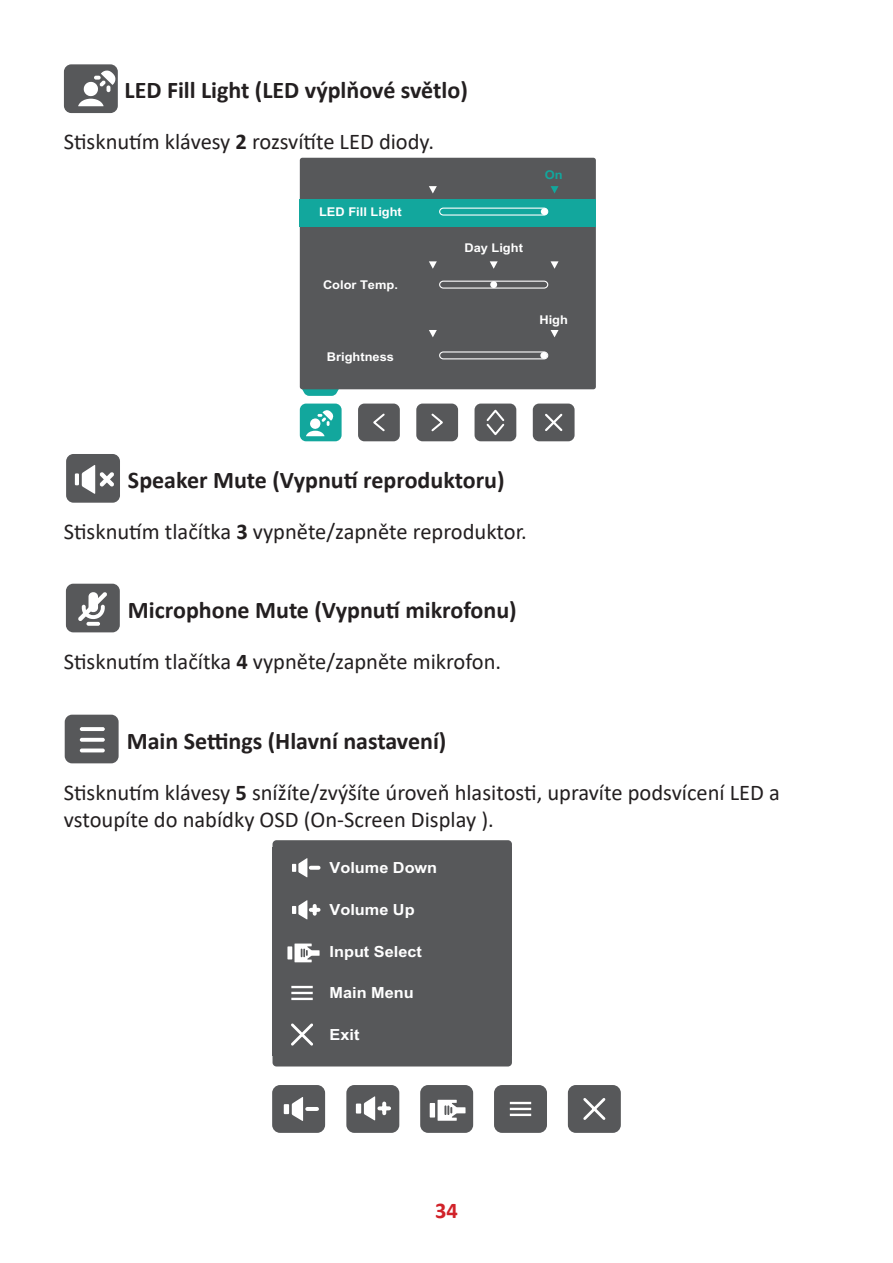
<style>
.page{position:relative;width:893px;height:1263px;background:#fff}
.page>*{position:absolute;margin:0;border:0;box-sizing:border-box;transform-origin:0 0}
.t1{font:700 24px "Calibri";color:#231f20}
.t2{font:22.5px/27px "Calibri";color:#231f20}
.t3{font:700 22.5px "Calibri";color:#d1232a}
.t4{font:700 15.3px "Arial";color:#fff;scale:1.06 1}
.t5{font:700 12.15px "Arial";color:#fff;scale:1.06 1}
.t6{font:700 12.15px "Arial";color:#12a79d;scale:1.06 1}
.s1{font-weight:700}
</style>
<div class="page">
<div style="left:64px;top:64px;width:54px;height:49px;background:#57585a;border-radius:7px"></div>
<svg style="left:78px;top:70px;width:38px;height:36px"></svg>
<svg style="left:301px;top:389px;width:38px;height:7px"></svg>
<div style="left:300px;top:158px;width:296px;height:231px;background:#57585a;border-radius:3px"></div>
<div style="left:300px;top:199px;width:296px;height:27px;background:#12a79d"></div>
<div style="left:533px;top:404px;width:42px;height:37px;background:#57585a;border-radius:6px"></div>
<svg style="left:545px;top:413px;width:18px;height:18px"></svg>
<div style="left:300px;top:404px;width:42px;height:37px;background:#12a79d;border-radius:6px"></div>
<div style="left:416px;top:404px;width:42px;height:37px;background:#57585a;border-radius:6px"></div>
<svg style="left:431px;top:413px;width:12px;height:19px"></svg>
<div style="left:358px;top:404px;width:42px;height:37px;background:#57585a;border-radius:6px"></div>
<svg style="left:373px;top:413px;width:12px;height:19px"></svg>
<div style="left:475px;top:404px;width:41px;height:37px;background:#57585a;border-radius:6px"></div>
<svg style="left:486px;top:409px;width:19px;height:27px"></svg>
<svg style="left:551px;top:186px;width:7px;height:7px"></svg>
<svg style="left:429px;top:186px;width:8px;height:7px"></svg>
<svg style="left:551px;top:261px;width:7px;height:8px"></svg>
<svg style="left:490px;top:261px;width:8px;height:8px"></svg>
<svg style="left:429px;top:261px;width:8px;height:8px"></svg>
<svg style="left:551px;top:330px;width:7px;height:7px"></svg>
<svg style="left:429px;top:330px;width:8px;height:7px"></svg>
<div style="left:439px;top:281px;width:109px;height:8px;border:1px solid #fff;border-radius:4px"></div>
<div style="left:490px;top:281px;width:7px;height:7px;background:#fff;border-radius:50%"></div>
<div style="left:439px;top:208px;width:109px;height:8px;border:1px solid #fff;border-radius:4px"></div>
<div style="left:541px;top:208px;width:7px;height:7px;background:#fff;border-radius:50%"></div>
<div style="left:439px;top:351px;width:109px;height:8px;border:1px solid #fff;border-radius:4px"></div>
<div style="left:540px;top:352px;width:7px;height:7px;background:#fff;border-radius:50%"></div>
<svg style="left:306px;top:410px;width:27px;height:26px"></svg>
<div style="left:66px;top:454px;width:54px;height:49px;background:#57585a;border-radius:7px"></div>
<svg style="left:82px;top:465px;width:32px;height:29px"></svg>
<hr style="left:75px;top:473px;width:4px;height:12px;background:#fff">
<div style="left:66px;top:584px;width:54px;height:48px;background:#57585a;border-radius:7px"></div>
<svg style="left:86px;top:622px;width:14px;height:4px"></svg>
<svg style="left:78px;top:592px;width:29px;height:29px"></svg>
<div style="left:89px;top:592px;width:9px;height:20px;background:#fff;border-radius:5px"></div>
<div style="left:65px;top:715px;width:54px;height:48px;background:#57585a;border-radius:7px"></div>
<svg style="left:80px;top:727px;width:25px;height:4px"></svg>
<svg style="left:80px;top:738px;width:25px;height:4px"></svg>
<svg style="left:80px;top:748px;width:25px;height:4px"></svg>
<div style="left:272px;top:1085px;width:53px;height:48px;background:#57585a;border-radius:8px"></div>
<div style="left:273px;top:840px;width:239px;height:226px;background:#57585a;border-radius:4px"></div>
<div style="left:568px;top:1085px;width:53px;height:48px;background:#57585a;border-radius:8px"></div>
<svg style="left:583px;top:1098px;width:23px;height:22px"></svg>
<div style="left:420px;top:1085px;width:53px;height:48px;background:#57585a;border-radius:8px"></div>
<div style="left:494px;top:1085px;width:53px;height:48px;background:#57585a;border-radius:8px"></div>
<hr style="left:510px;top:1108px;width:21px;height:2px;background:#fff">
<hr style="left:510px;top:1114px;width:21px;height:2px;background:#fff">
<hr style="left:510px;top:1102px;width:21px;height:2px;background:#fff">
<div style="left:346px;top:1085px;width:53px;height:48px;background:#57585a;border-radius:8px"></div>
<svg style="left:291px;top:1023px;width:22px;height:22px"></svg>
<hr style="left:291px;top:992px;width:22px;height:2px;background:#fff">
<hr style="left:291px;top:998px;width:22px;height:2px;background:#fff">
<hr style="left:291px;top:986px;width:22px;height:2px;background:#fff">
<svg style="left:364px;top:1096px;width:11px;height:24px"></svg>
<div style="left:356px;top:1103px;width:5px;height:10px;background:#fff"></div>
<svg style="left:379px;top:1106px;width:10px;height:4px"></svg>
<hr style="left:382px;top:1103px;width:4px;height:10px;background:#fff">
<svg style="left:292px;top:900px;width:27px;height:19px"></svg>
<svg style="left:292px;top:858px;width:27px;height:19px"></svg>
<svg style="left:292px;top:1097px;width:11px;height:24px"></svg>
<div style="left:284px;top:1104px;width:5px;height:10px;background:#fff"></div>
<hr style="left:307px;top:1107px;width:10px;height:4px;background:#fff">
<div style="left:287px;top:946px;width:5px;height:13px;background:#fff"></div>
<svg style="left:294px;top:943px;width:26px;height:19px"></svg>
<div style="left:430px;top:1103px;width:5px;height:14px;background:#fff"></div>
<svg style="left:438px;top:1100px;width:28px;height:21px"></svg>
<p class="t1" style="left:125px;top:73px;width:345px">LED Fill Light (LED výplňové světlo)</p>
<p class="t2" style="left:64px;top:127px;width:372px">Stisknutím klávesy <span class="s1">2</span> rozsvítíte LED diody.</p>
<p class="t5" style="left:319px;top:204px;width:80px">LED Fill Light</p>
<p class="t5" style="left:323px;top:276px;width:72px">Color Temp.</p>
<p class="t5" style="left:327px;top:348px;width:65px">Brightness</p>
<p class="t5" style="left:464px;top:239px;width:57px">Day Light</p>
<p class="t6" style="left:545px;top:166px;width:18px">On</p>
<p class="t5" style="left:539px;top:311px;width:28px">High</p>
<p class="t1" style="left:128px;top:463px;width:378px">Speaker Mute (Vypnutí reproduktoru)</p>
<p class="t2" style="left:64px;top:517px;width:465px">Stisknutím tlačítka <span class="s1">3</span> vypněte/zapněte reproduktor.</p>
<p class="t1" style="left:128px;top:593px;width:390px">Microphone Mute (Vypnutí mikrofonu)</p>
<p class="t2" style="left:64px;top:648px;width:439px">Stisknutím tlačítka <span class="s1">4</span> vypněte/zapněte mikrofon.</p>
<p class="t1" style="left:127px;top:724px;width:321px">Main Settings (Hlavní nastavení)</p>
<p class="t2" style="left:64px;top:779px;width:718px">Stisknutím klávesy <span class="s1">5</span> snížíte/zvýšíte úroveň hlasitosti, upravíte podsvícení LED a vstoupíte do nabídky OSD (On-Screen Display ).</p>
<p class="t4" style="left:330px;top:857px;width:103px">Volume Down</p>
<p class="t4" style="left:330px;top:899px;width:82px">Volume Up</p>
<p class="t4" style="left:330px;top:940px;width:89px">Input Select</p>
<p class="t4" style="left:330px;top:982px;width:81px">Main Menu</p>
<p class="t4" style="left:330px;top:1024px;width:30px">Exit</p>
<p class="t3" style="left:435px;top:1194px;width:24px">34</p>
</div>
